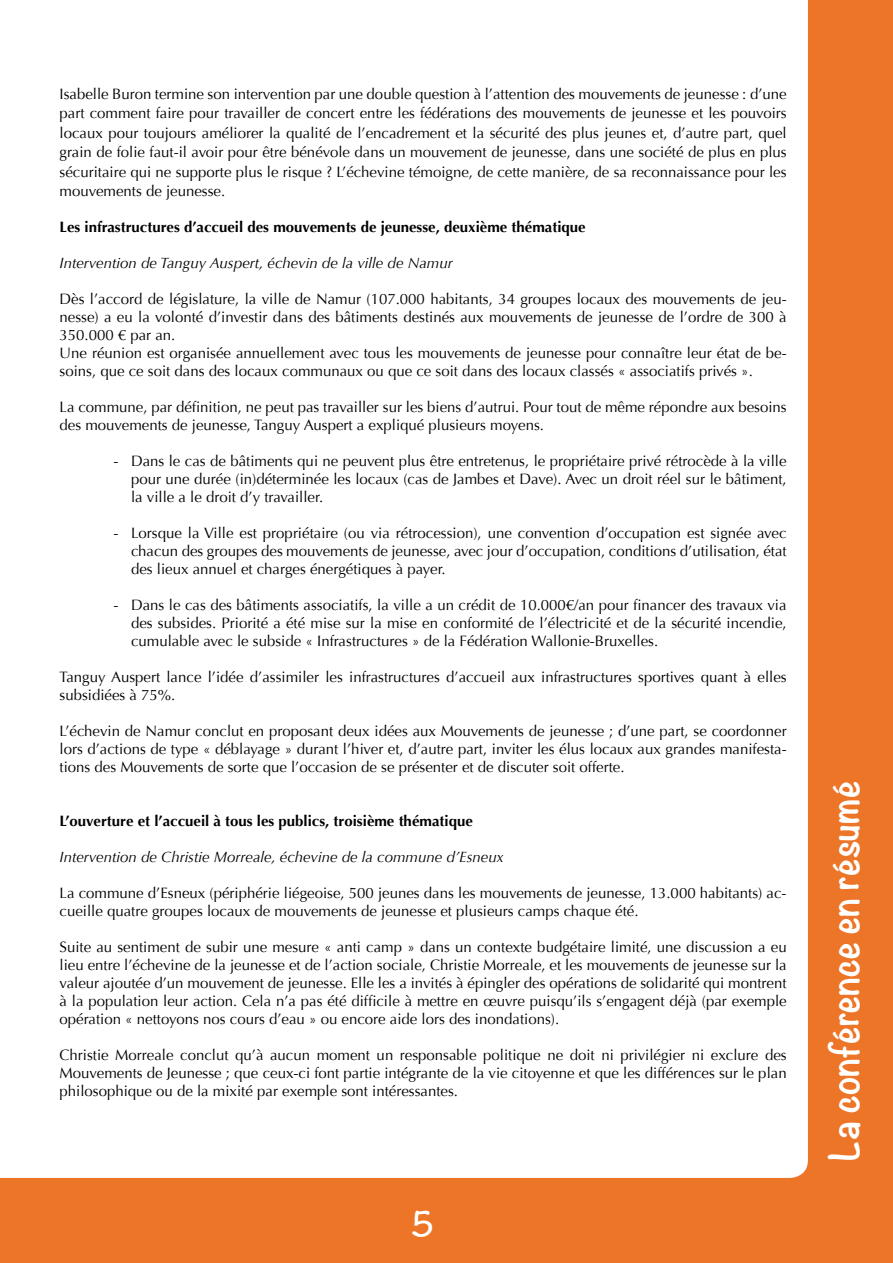
<style>
.page{position:relative;width:893px;height:1263px;background:#ec7528}
.page>*{position:absolute;margin:0;border:0;box-sizing:border-box;transform-origin:0 0}
.t1{font:700 36px "Noteworthy";color:#fff}
.t2{font:700 30px "Noteworthy";color:#fff}
.t3{font:15px/18px "Optima";color:#000;text-align:justify}
.t4{font:700 15px "Optima";color:#000}
.t5{font:italic 15px "Optima";color:#000}
</style>
<div class="page">
<div style="left:0;top:0;width:808px;height:1178px;background:#fff"></div>
<div style="left:60px;top:85px;width:727px;height:1076px;background:#fff"></div>
<p class="t3" style="left:60px;top:84px;width:729px;line-height:19.5px">Isabelle Buron termine son intervention par une double question à l’attention des mouvements de jeunesse : d’une part comment faire pour travailler de concert entre les fédérations des mouvements de jeunesse et les pouvoirs locaux pour toujours améliorer la qualité de l’encadrement et la sécurité des plus jeunes et, d’autre part, quel grain de folie faut-il avoir pour être bénévole dans un mouvement de jeunesse, dans une société de plus en plus sécuritaire qui ne supporte plus le risque ? L’échevine témoigne, de cette manière, de sa reconnaissance pour les mouvements de jeunesse.</p>
<p class="t4" style="left:60px;top:219px;width:528px">Les infrastructures d’accueil des mouvements de jeunesse, deuxième thématique</p>
<p class="t5" style="left:60px;top:254px;width:395px">Intervention de Tanguy Auspert, échevin de la ville de Namur</p>
<p class="t3" style="left:60px;top:290px;width:729px;text-align:left">Dès l’accord de législature, la ville de Namur (107.000 habitants, 34 groupes locaux des mouvements de jeu&shy;nesse) a eu la volonté d’investir dans des bâtiments destinés aux mouvements de jeunesse de l’ordre de 300 à 350.000 € par an.<br>Une réunion est organisée annuellement avec tous les mouvements de jeunesse pour connaître leur état de be&shy;soins, que ce soit dans des locaux communaux ou que ce soit dans des locaux classés « associatifs privés ».</p>
<p class="t3" style="left:60px;top:398px;width:729px">La commune, par définition, ne peut pas travailler sur les biens d’autrui. Pour tout de même répondre aux besoins des mouvements de jeunesse, Tanguy Auspert a expliqué plusieurs moyens.</p>
<p class="t3" style="left:131px;top:452px;width:657px;text-indent:-18px">- Dans le cas de bâtiments qui ne peuvent plus être entretenus, le propriétaire privé rétrocède à la ville pour une durée (in)déterminée les locaux (cas de Jambes et Dave). Avec un droit réel sur le bâtiment, la ville a le droit d’y travailler.</p>
<p class="t3" style="left:131px;top:524px;width:657px;text-indent:-18px">- Lorsque la Ville est propriétaire (ou via rétrocession), une convention d’occupation est signée avec chacun des groupes des mouvements de jeunesse, avec jour d’occupation, conditions d’utilisation, état des lieux annuel et charges énergétiques à payer.</p>
<p class="t3" style="left:131px;top:596px;width:657px;text-indent:-18px">- Dans le cas des bâtiments associatifs, la ville a un crédit de 10.000€/an pour financer des travaux via des subsides. Priorité a été mise sur la mise en conformité de l’électricité et de la sécurité incendie, cumulable avec le subside « Infrastructures » de la Fédération Wallonie-Bruxelles.</p>
<p class="t3" style="left:60px;top:668px;width:729px">Tanguy Auspert lance l’idée d’assimiler les infrastructures d’accueil aux infrastructures sportives quant à elles subsidiées à 75%.</p>
<p class="t3" style="left:60px;top:722px;width:729px">L’échevin de Namur conclut en proposant deux idées aux Mouvements de jeunesse ; d’une part, se coordonner lors d’actions de type « déblayage » durant l’hiver et, d’autre part, inviter les élus locaux aux grandes manifesta&shy;tions des Mouvements de sorte que l’occasion de se présenter et de discuter soit offerte.</p>
<p class="t4" style="left:60px;top:813px;width:415px">L’ouverture et l’accueil à tous les publics, troisième thématique</p>
<p class="t5" style="left:60px;top:848px;width:445px">Intervention de Christie Morreale, échevine de la commune d’Esneux</p>
<p class="t3" style="left:60px;top:884px;width:728px">La commune d’Esneux (périphérie liégeoise, 500 jeunes dans les mouvements de jeunesse, 13.000 habitants) ac&shy;cueille quatre groupes locaux de mouvements de jeunesse et plusieurs camps chaque été.</p>
<p class="t3" style="left:60px;top:938px;width:729px">Suite au sentiment de subir une mesure « anti camp » dans un contexte budgétaire limité, une discussion a eu lieu entre l’échevine de la jeunesse et de l’action sociale, Christie Morreale, et les mouvements de jeunesse sur la valeur ajoutée d’un mouvement de jeunesse. Elle les a invités à épingler des opérations de solidarité qui montrent à la population leur action. Cela n’a pas été difficile à mettre en œuvre puisqu’ils s’engagent déjà (par exemple opération « nettoyons nos cours d’eau » ou encore aide lors des inondations).</p>
<p class="t3" style="left:60px;top:1046px;width:729px">Christie Morreale conclut qu’à aucun moment un responsable politique ne doit ni privilégier ni exclure des Mouvements de Jeunesse ; que ceux-ci font partie intégrante de la vie citoyenne et que les différences sur le plan philosophique ou de la mixité par exemple sont intéressantes.</p>
<h2 class="t2" style="left:412px;top:1198px;width:25px">5</h2>
<h1 class="t1" style="left:813px;top:1161px;width:383px;rotate:-90deg">La conférence en résumé</h1>
</div>
